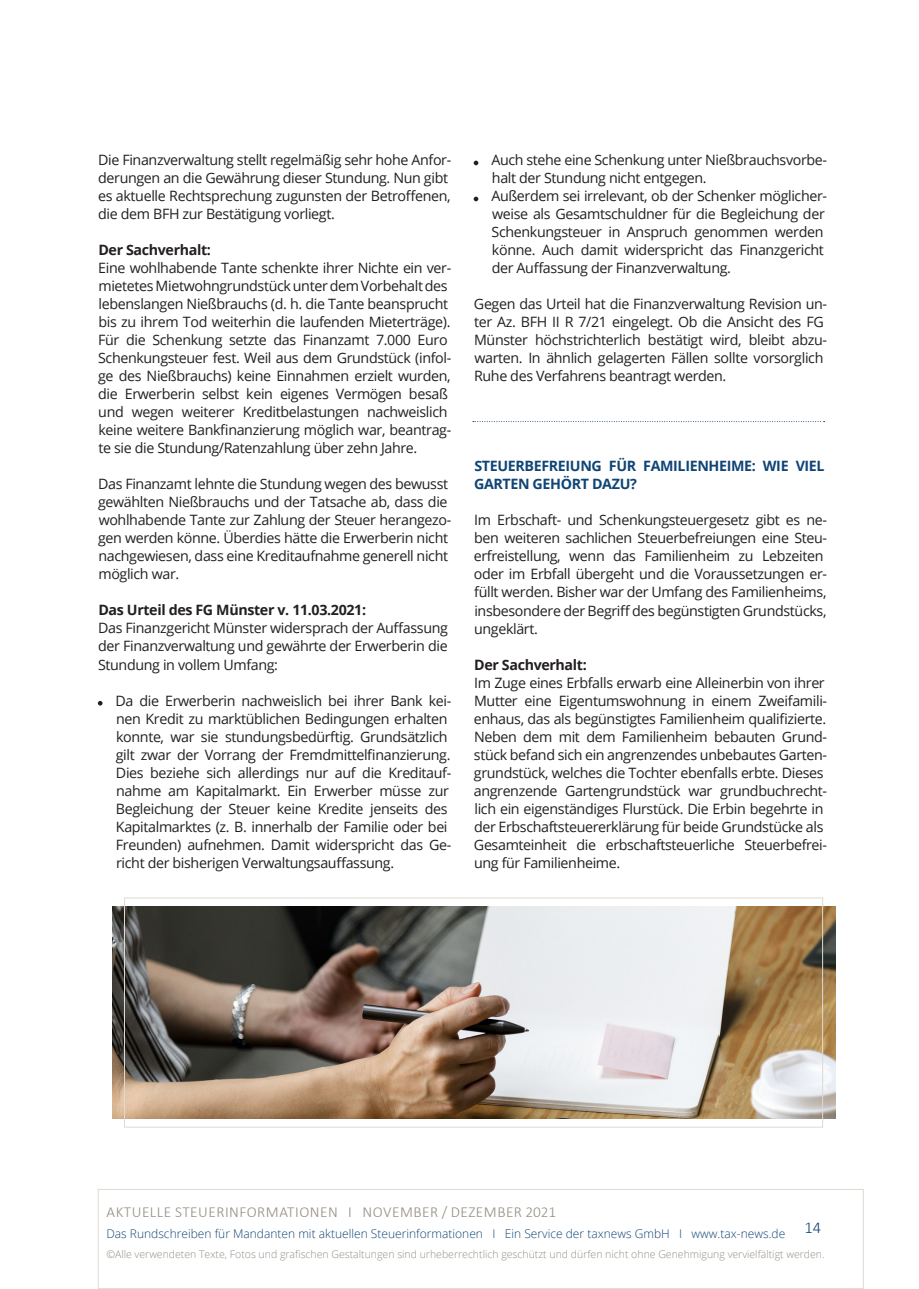
<style>
.page{position:relative;width:919px;height:1289px;background:#fff}
.page>*{position:absolute;margin:0;border:0;box-sizing:border-box;transform-origin:0 0}
.t1{font:300 16.5px "Calibri";color:#0f4476}
.t2{font:300 15.3px "Calibri";letter-spacing:.03em;color:#948e83}
.t3{font:14.25px/18px "Open Sans";letter-spacing:-.025em;color:#231f20}
.t4{font:700 14.25px "Open Sans";letter-spacing:-.025em;color:#231f20}
.t5{font:700 14.25px/18px "Open Sans";letter-spacing:-.025em;color:#0f4476}
.t6{font:300 12px "Open Sans";color:#0f4476}
.t7{font:300 10.5px "Open Sans";color:#948e83}
</style>
<div class="page">
<div style="left:98px;top:1188px;width:765px;height:100px;border:1px solid #dfd9d1"></div>
<svg style="left:98px;top:701px;width:4px;height:4px"></svg>
<svg style="left:473px;top:161px;width:5px;height:4px"></svg>
<svg style="left:473px;top:197px;width:5px;height:4px"></svg>
<img style="left:112px;top:906px;width:723px;height:212px">
<div style="left:124px;top:897px;width:698px;height:230px;border:1px solid #dfd9d1"></div>
<svg style="left:473px;top:421px;width:351px;height:1px"></svg>
<p class="t3" style="left:98px;top:151px;width:355px">Die Finanzverwaltung stellt regelmäßig sehr hohe Anfor&shy;derungen an die Gewährung dieser Stundung. Nun gibt es aktuelle Rechtsprechung zugunsten der Betroffenen, die dem BFH zur Bestätigung vorliegt.</p>
<p class="t4" style="left:98px;top:240px;width:114px">Der Sachverhalt:</p>
<p class="t3" style="left:98px;top:259px;width:355px">Eine wohlhabende Tante schenkte ihrer Nichte ein ver&shy;mietetes Mietwohngrundstück unter dem Vorbehalt des lebenslangen Nießbrauchs (d. h. die Tante beansprucht bis zu ihrem Tod weiterhin die laufenden Mieterträge).<br>Für die Schenkung setzte das Finanzamt 7.000 Euro Schenkungsteuer fest. Weil aus dem Grundstück (infol&shy;ge des Nießbrauchs) keine Einnahmen erzielt wurden, die Erwerberin selbst kein eigenes Vermögen besaß und wegen weiterer Kreditbelastungen nachweislich keine weitere Bankfinanzierung möglich war, beantrag&shy;te sie die Stundung/Ratenzahlung über zehn Jahre.</p>
<p class="t3" style="left:98px;top:475px;width:354px">Das Finanzamt lehnte die Stundung wegen des bewusst gewählten Nießbrauchs und der Tatsache ab, dass die wohlhabende Tante zur Zahlung der Steuer herangezo&shy;gen werden könne. Überdies hätte die Erwerberin nicht nachgewiesen, dass eine Kreditaufnahme generell nicht möglich war.</p>
<p class="t4" style="left:98px;top:600px;width:269px">Das Urteil des FG Münster v. 11.03.2021:</p>
<p class="t3" style="left:98px;top:619px;width:351px;text-align:justify">Das Finanzgericht Münster widersprach der Auffassung der Finanzverwaltung und gewährte der Erwerberin die Stundung in vollem Umfang:</p>
<p class="t3" style="left:115px;top:691px;width:337px">Da die Erwerberin nachweislich bei ihrer Bank kei&shy;nen Kredit zu marktüblichen Bedingungen erhalten konnte, war sie stundungsbedürftig. Grundsätzlich gilt zwar der Vorrang der Fremdmittelfinanzierung.<br>Dies beziehe sich allerdings nur auf die Kreditauf&shy;nahme am Kapitalmarkt. Ein Erwerber müsse zur Begleichung der Steuer keine Kredite jenseits des Kapitalmarktes (z. B. innerhalb der Familie oder bei Freunden) aufnehmen. Damit widerspricht das Ge&shy;richt der bisherigen Verwaltungsauffassung.</p>
<p class="t3" style="left:491px;top:151px;width:337px">Auch stehe eine Schenkung unter Nießbrauchsvorbe&shy;halt der Stundung nicht entgegen.<br>Außerdem sei irrelevant, ob der Schenker möglicher&shy;weise als Gesamtschuldner für die Begleichung der Schenkungsteuer in Anspruch genommen werden könne. Auch damit widerspricht das Finanzgericht der Auffassung der Finanzverwaltung.</p>
<p class="t3" style="left:474px;top:295px;width:354px">Gegen das Urteil hat die Finanzverwaltung Revision un&shy;ter Az. BFH II R 7/21 eingelegt. Ob die Ansicht des FG Münster höchstrichterlich bestätigt wird, bleibt abzu&shy;warten. In ähnlich gelagerten Fällen sollte vorsorglich Ruhe des Verfahrens beantragt werden.</p>
<p class="t5" style="left:474px;top:457px;width:352px">STEUERBEFREIUNG FÜR FAMILIENHEIME: WIE VIEL<br>GARTEN GEHÖRT DAZU?</p>
<p class="t3" style="left:474px;top:511px;width:355px">Im Erbschaft- und Schenkungsteuergesetz gibt es ne&shy;ben weiteren sachlichen Steuerbefreiungen eine Steu&shy;erfreistellung, wenn das Familienheim zu Lebzeiten oder im Erbfall übergeht und die Voraussetzungen er&shy;füllt werden. Bisher war der Umfang des Familienheims, insbesondere der Begriffdes begünstigten Grundstücks, ungeklärt.</p>
<p class="t4" style="left:474px;top:654px;width:114px">Der Sachverhalt:</p>
<p class="t3" style="left:474px;top:673px;width:355px">Im Zuge eines Erbfalls erwarb eine Alleinerbin von ihrer Mutter eine Eigentumswohnung in einem Zweifamili&shy;enhaus, das als begünstigtes Familienheim qualifizierte.<br>Neben dem mit dem Familienheim bebauten Grund&shy;stück befand sich ein angrenzendes unbebautes Garten&shy;grundstück, welches die Tochter ebenfalls erbte. Dieses angrenzende Gartengrundstück war grundbuchrecht&shy;lich ein eigenständiges Flurstück. Die Erbin begehrte in der Erbschaftsteuererklärung für beide Grundstücke als Gesamteinheit die erbschaftsteuerliche Steuerbefrei&shy;ung für Familienheime.</p>
<p class="t2" style="left:107px;top:1202px;width:451px">AKTUELLE STEUERINFORMATIONEN I NOVEMBER / DEZEMBER 2021</p>
<p class="t6" style="left:106px;top:1224px;width:680px">Das Rundschreiben für Mandanten mit aktuellen Steuerinformationen I Ein Service der taxnews GmbH I www.tax-news.de</p>
<p class="t7" style="left:106px;top:1246px;width:719px">©Alle verwendeten Texte, Fotos und grafischen Gestaltungen sind urheberrechtlich geschützt und dürfen nicht ohne Genehmigung vervielfältigt werden.</p>
<p class="t1" style="left:804px;top:1216px;width:18px">14</p>
</div>
